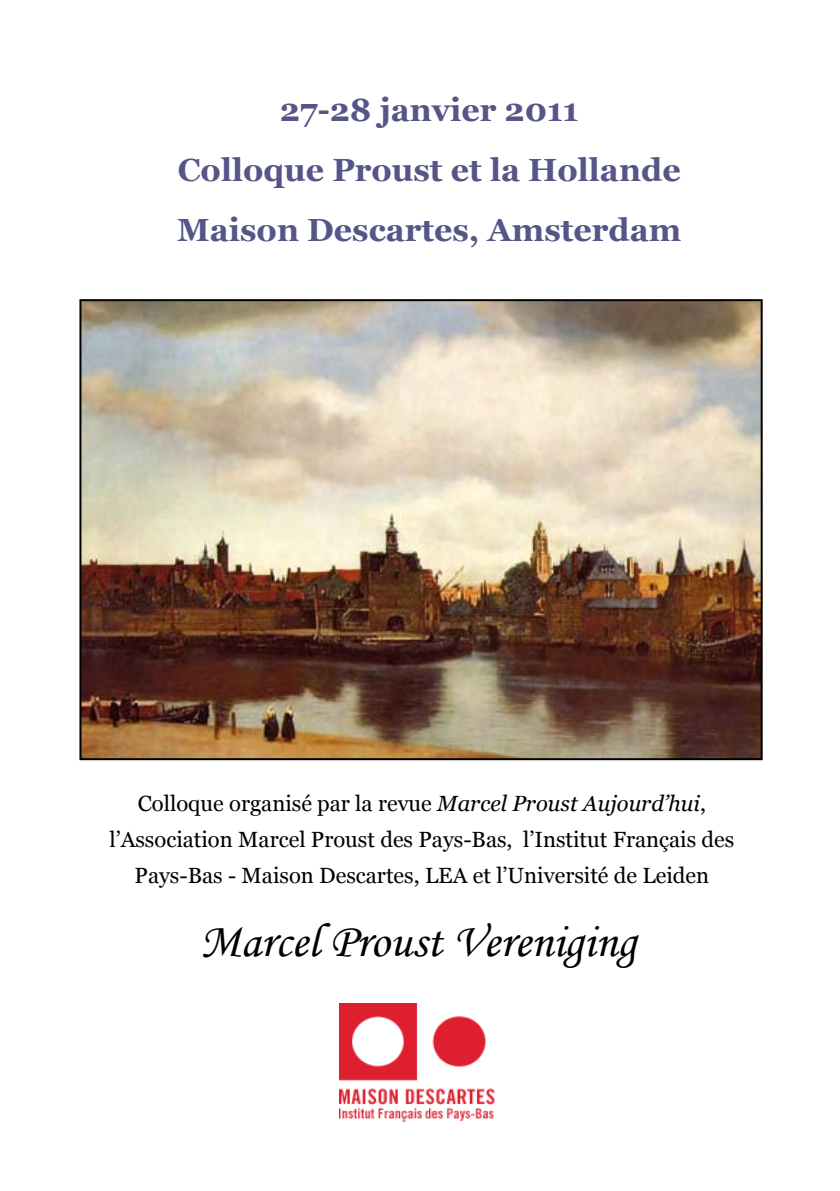
<style>
.page{position:relative;width:840px;height:1191px;background:#fff}
.page>*{position:absolute;margin:0;border:0;box-sizing:border-box;transform-origin:0 0}
.t1{font:48px "Monotype Corsiva";color:#000}
.t2{font:700 32px/60px "Georgia";color:#558;text-align:center}
.t3{font:22px/36px "Georgia";color:#000;text-align:center}
.s1{font-style:italic}
</style>
<div class="page">
<img style="left:82px;top:302px;width:677px;height:455px">
<div style="left:79px;top:299px;width:683px;height:461px;border:2px solid #000"></div>
<img style="left:339px;top:1003px;width:155px;height:118px">
<h2 class="t2" style="left:177px;top:79px;width:505px">27-28 janvier 2011<br>Colloque Proust et la Hollande<br>Maison Descartes, Amsterdam</h2>
<p class="t3" style="left:109px;top:785px;width:626px">Colloque organisé par la revue <span class="s1">Marcel Proust Aujourd’hui</span>, l’Association Marcel Proust des Pays-Bas, l’Institut Français des<br>Pays-Bas - Maison Descartes, LEA et l’Université de Leiden</p>
<h1 class="t1" style="left:200px;top:911px;width:437px">Marcel Proust Vereniging</h1>
</div>
